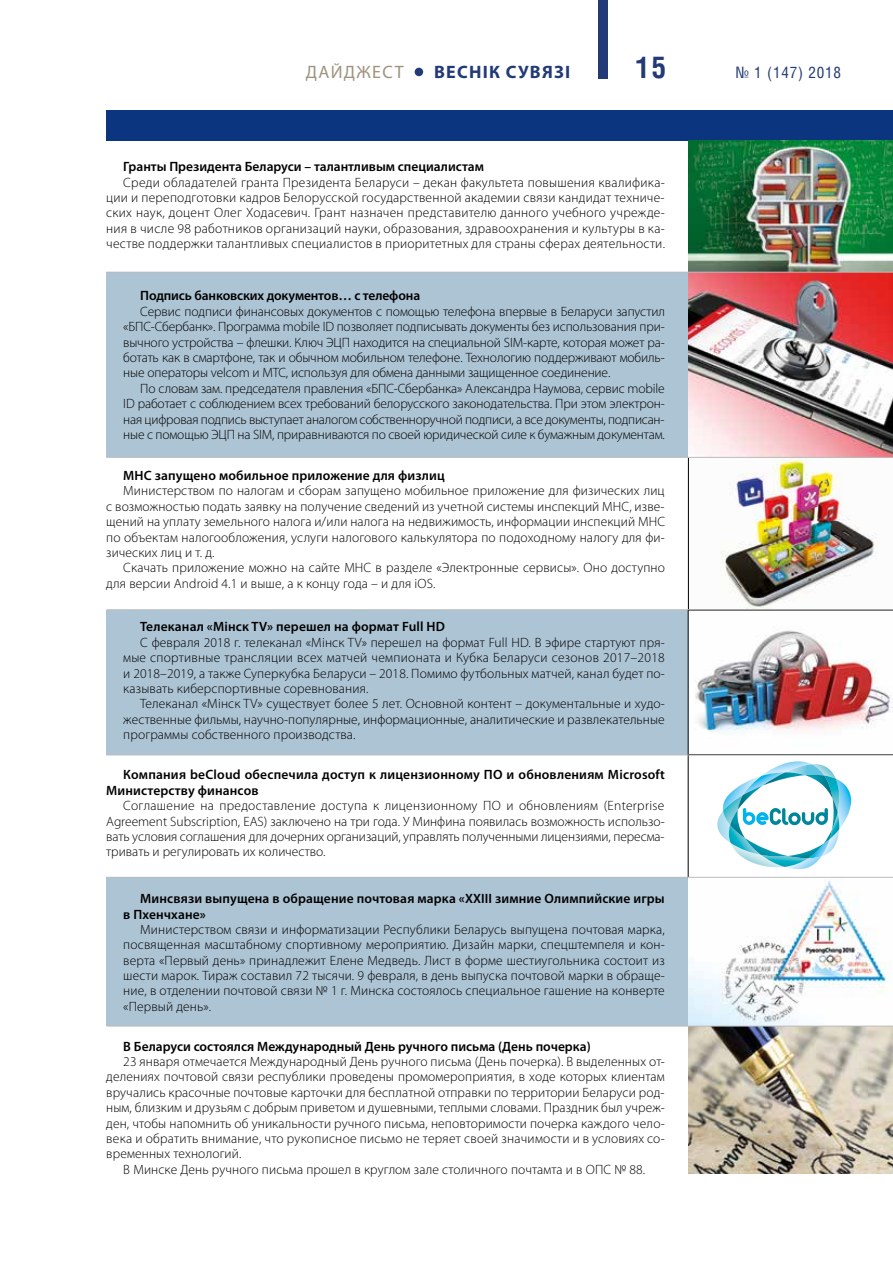
<style>
.page{position:relative;width:893px;height:1263px;background:#fff}
.page>*{position:absolute;margin:0;border:0;box-sizing:border-box;transform-origin:0 0}
.t1{font:700 30px "Helios Cond C";color:#223a75}
.t2{font:700 18px "Myriad Pro";letter-spacing:.07em;color:#223a75}
.t3{font:18px "Myriad Pro";letter-spacing:.07em;color:#9e937e}
.t4{font:15.75px "Helios Cond C";letter-spacing:.05em;color:#223a75}
.t5{font:300 13.5px/15.5px "Myriad Pro";letter-spacing:.01em;color:#000;text-align:justify}
.t6{font:600 13.5px/15.5px "Myriad Pro";letter-spacing:.01em;color:#000}
.t7{font:600 13.5px "Myriad Pro";letter-spacing:-.01em;color:#000}
</style>
<div class="page">
<div style="left:106px;top:878px;width:582px;height:148px;background:#adc4d4"></div>
<div style="left:106px;top:272px;width:787px;height:185px;background:#adc4d4"></div>
<div style="left:106px;top:110px;width:787px;height:30px;background:#0c357f"></div>
<img style="left:688px;top:140px;width:205px;height:317px">
<img style="left:688px;top:878px;width:205px;height:296px">
<div style="left:106px;top:610px;width:787px;height:144px;background:#adc4d4"></div>
<img style="left:688px;top:458px;width:205px;height:419px">
<hr style="left:106px;top:272px;width:787px;height:1px;background:#bcbcbc">
<hr style="left:106px;top:457px;width:787px;height:1px;background:#bcbcbc">
<hr style="left:107px;top:609px;width:786px;height:1px;background:#bcbcbc">
<hr style="left:106px;top:754px;width:787px;height:1px;background:#bcbcbc">
<hr style="left:106px;top:877px;width:787px;height:1px;background:#bcbcbc">
<hr style="left:107px;top:1026px;width:786px;height:1px;background:#bcbcbc">
<div style="left:415px;top:68px;width:8px;height:8px;background:#223a75;border-radius:50%"></div>
<div style="left:598px;top:0;width:10px;height:78px;background:#223a75"></div>
<h2 class="t3" style="left:306px;top:61px;width:99px">ДАЙДЖЕСТ</h2>
<h2 class="t2" style="left:434px;top:61px;width:138px">ВЕСНIК СУВЯЗI</h2>
<h1 class="t1" style="left:636px;top:50px;width:32px">15</h1>
<p class="t4" style="left:736px;top:63px;width:107px">№ 1 (147) 2018</p>
<p class="t6" style="left:123px;top:159px;width:362px">Гранты Президента Беларуси – талантливым специалистам</p>
<p class="t5" style="left:106px;top:174px;width:560px;text-indent:17px">Среди обладателей гранта Президента Беларуси – декан факультета повышения квалифика&shy;ции и переподготовки кадров Белорусской государственной академии связи кандидат техниче&shy;ских наук, доцент Олег Ходасевич. Грант назначен представителю данного учебного учрежде&shy;ния в числе 98 работников организаций науки, образования, здравоохранения и культуры в ка&shy;честве поддержки талантливых специалистов в приоритетных для страны сферах деятельности.</p>
<p class="t7" style="left:140px;top:287px;width:281px">Подпись банковских документов… с телефона</p>
<p class="t5" style="left:123px;top:303px;width:543px;text-indent:17px">Сервис подписи финансовых документов с помощью телефона впервые в Беларуси запустил «БПС-Сбербанк». Программа mobile ID позволяет подписывать документы без использования при&shy;вычного устройства – флешки. Ключ ЭЦП находится на специальной SIM-карте, которая может ра&shy;ботать как в смартфоне, так и обычном мобильном телефоне. Технологию поддерживают мобиль&shy;ные операторы velcom и МТС, используя для обмена данными защищенное соединение.</p>
<p class="t5" style="left:123px;top:380px;width:543px;text-indent:17px">По словам зам. председателя правления «БПС-Сбербанка» Александра Наумова, сервис mobile ID работает с соблюдением всех требований белорусского законодательства. При этом электрон&shy;ная цифровая подпись выступает аналогом собственноручной подписи, а все документы, подписан&shy;ные с помощью ЭЦП на SIM, приравниваются по своей юридической силе к бумажным документам.</p>
<p class="t6" style="left:123px;top:467px;width:323px">МНС запущено мобильное приложение для физлиц</p>
<p class="t5" style="left:106px;top:483px;width:560px;text-indent:17px">Министерством по налогам и сборам запущено мобильное приложение для физических лиц с возможностью подать заявку на получение сведений из учетной системы инспекций МНС, изве&shy;щений на уплату земельного налога и/или налога на недвижимость, информации инспекций МНС по объектам налогообложения, услуги налогового калькулятора по подоходному налогу для фи&shy;зических лиц и т. д.</p>
<p class="t5" style="left:106px;top:560px;width:560px;text-indent:17px">Скачать приложение можно на сайте МНС в разделе «Электронные сервисы». Оно доступно для версии Android 4.1 и выше, а к концу года – и для iOS.</p>
<p class="t6" style="left:140px;top:619px;width:306px">Телеканал «Miнск TV» перешел на формат Full HD</p>
<p class="t5" style="left:123px;top:634px;width:543px;text-indent:17px">С февраля 2018 г. телеканал «Miнск TV» перешел на формат Full HD. В эфире стартуют пря&shy;мые спортивные трансляции всех матчей чемпионата и Кубка Беларуси сезонов 2017–2018 и 2018–2019, а также Суперкубка Беларуси – 2018. Помимо футбольных матчей, канал будет по&shy;казывать киберспортивные соревнования.</p>
<p class="t5" style="left:123px;top:696px;width:543px;text-indent:17px">Телеканал «Miнск TV» существует более 5 лет. Основной контент – документальные и худо&shy;жественные фильмы, научно-популярные, информационные, аналитические и развлекательные программы собственного производства.</p>
<p class="t6" style="left:106px;top:767px;width:560px;text-indent:17px">Компания beCloud обеспечила доступ к лицензионному ПО и обновлениям Microsoft<br>Министерству финансов</p>
<p class="t5" style="left:106px;top:798px;width:560px;text-indent:17px">Соглашение на предоставление доступа к лицензионному ПО и обновлениям (Enterprise Agreement Subscription, EAS) заключено на три года. У Минфина появилась возможность использо&shy;вать условия соглашения для дочерних организаций, управлять полученными лицензиями, пересма&shy;тривать и регулировать их количество.</p>
<p class="t6" style="left:123px;top:890px;width:543px;text-indent:17px">Минсвязи выпущена в обращение почтовая марка «XXIII зимние Олимпийские игры в Пхенчхане»</p>
<p class="t5" style="left:123px;top:921px;width:543px;text-indent:17px">Министерством связи и информатизации Республики Беларусь выпущена почтовая марка, посвященная масштабному спортивному мероприятию. Дизайн марки, спецштемпеля и кон&shy;верта «Первый день» принадлежит Елене Медведь. Лист в форме шестиугольника состоит из шести марок. Тираж составил 72 тысячи. 9 февраля, в день выпуска почтовой марки в обраще&shy;ние, в отделении почтовой связи № 1 г. Минска состоялось специальное гашение на конверте «Первый день».</p>
<p class="t6" style="left:123px;top:1038px;width:469px">В Беларуси состоялся Международный День ручного письма (День почерка)</p>
<p class="t5" style="left:106px;top:1054px;width:560px;text-indent:17px">23 января отмечается Международный День ручного письма (День почерка). В выделенных от&shy;делениях почтовой связи республики проведены промомероприятия, в ходе которых клиентам вручались красочные почтовые карточки для бесплатной отправки по территории Беларуси род&shy;ным, близким и друзьям с добрым приветом и душевными, теплыми словами. Праздник был учреж&shy;ден, чтобы напомнить об уникальности ручного письма, неповторимости почерка каждого чело&shy;века и обратить внимание, что рукописное письмо не теряет своей значимости и в условиях со&shy;временных технологий.</p>
<p class="t5" style="left:123px;top:1161px;width:523px">В Минске День ручного письма прошел в круглом зале столичного почтамта и в ОПС № 88.</p>
</div>
